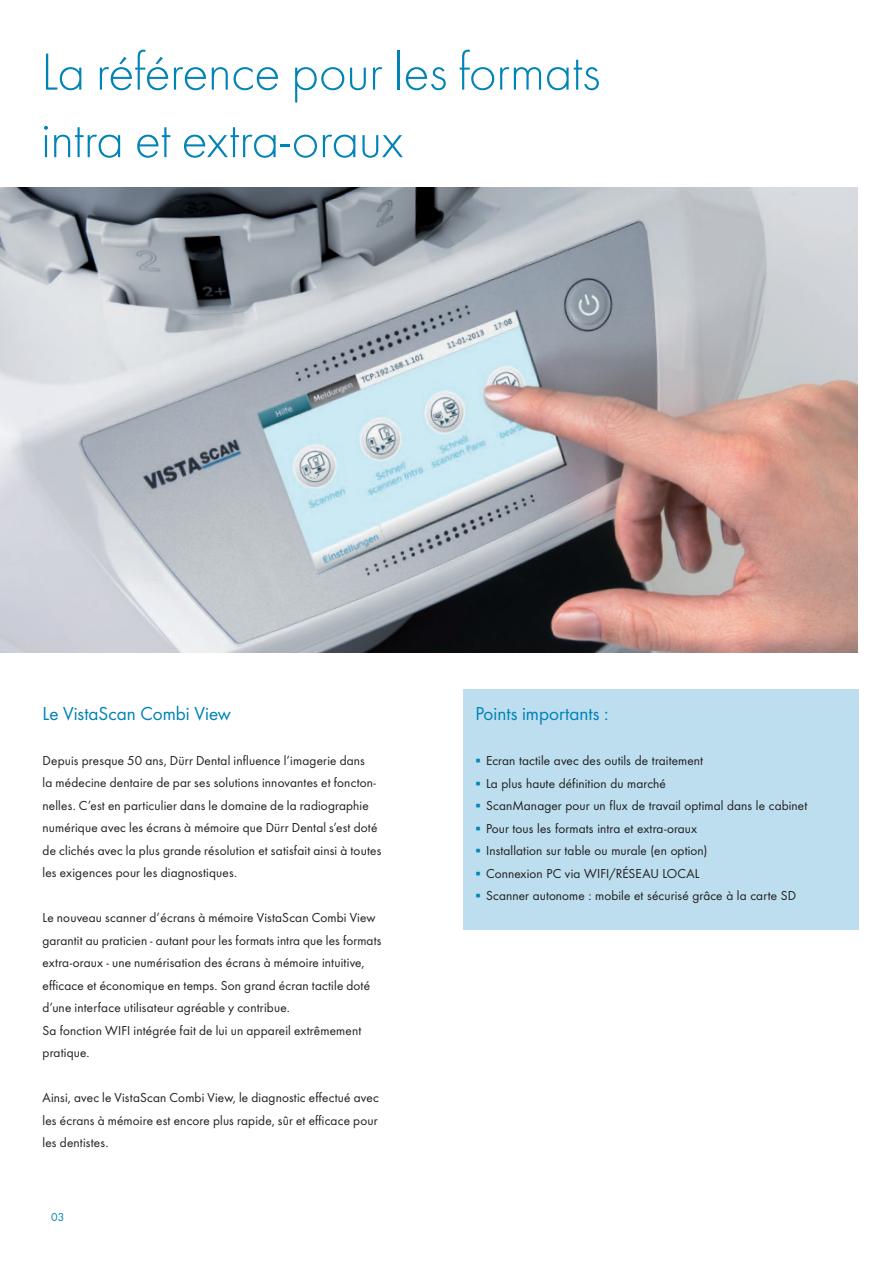
<style>
.page{position:relative;width:885px;height:1263px;background:#fff}
.page>*{position:absolute;margin:0;border:0;box-sizing:border-box;transform-origin:0 0}
.t1{font:300 54px/67.5px "Futura TOT";letter-spacing:-.01em;color:#0083b6}
.t2{font:19.5px "Futura TOT Boo";color:#0083b6}
.t3{font:13.5px/22.5px "Futura TOT Boo";letter-spacing:.01em;color:#231f20}
.t4{font:12px "Futura TOT Boo";color:#0083b6}
.s1{color:#0083b6}
</style>
<div class="page">
<img style="left:0;top:187px;width:857px;height:465px">
<div style="left:462px;top:690px;width:396px;height:240px;background:#bcdeee"></div>
<h1 class="t1" style="left:41px;top:38px;width:561px">La référence pour les formats intra et extra-oraux</h1>
<h2 class="t2" style="left:43px;top:702px;width:190px">Le VistaScan Combi View</h2>
<p class="t3" style="left:43px;top:749px;width:340px">Depuis presque 50 ans, Dürr Dental influence l’imagerie dans<br>la médecine dentaire de par ses solutions innovantes et foncton&shy;nelles. C’est en particulier dans le domaine de la radiographie numérique avec les écrans à mémoire que Dürr Dental s’est doté de clichés avec la plus grande résolution et satisfait ainsi à toutes les exigences pour les diagnostiques.</p>
<p class="t3" style="left:43px;top:906px;width:340px">Le nouveau scanner d’écrans à mémoire VistaScan Combi View garantit au praticien - autant pour les formats intra que les formats extra-oraux - une numérisation des écrans à mémoire intuitive, efficace et économique en temps. Son grand écran tactile doté d’une interface utilisateur agréable y contribue.<br>Sa fonction WIFI intégrée fait de lui un appareil extrêmement pratique.</p>
<p class="t3" style="left:43px;top:1086px;width:337px;text-align:justify">Ainsi, avec le VistaScan Combi View, le diagnostic effectué avec les écrans à mémoire est encore plus rapide, sûr et efficace pour les dentistes.</p>
<p class="t4" style="left:51px;top:1209px;width:15px">03</p>
<h2 class="t2" style="left:475px;top:702px;width:135px">Points importants :</h2>
<p class="t3" style="left:475px;top:750px;width:229px"><span class="s1">▪</span> Ecran tactile avec des outils de traitement</p>
<p class="t3" style="left:475px;top:772px;width:192px"><span class="s1">▪</span> La plus haute définition du marché</p>
<p class="t3" style="left:475px;top:795px;width:333px"><span class="s1">▪</span> ScanManager pour un flux de travail optimal dans le cabinet</p>
<p class="t3" style="left:475px;top:817px;width:223px"><span class="s1">▪</span> Pour tous les formats intra et extra-oraux</p>
<p class="t3" style="left:475px;top:840px;width:233px"><span class="s1">▪</span> Installation sur table ou murale (en option)</p>
<p class="t3" style="left:475px;top:862px;width:225px"><span class="s1">▪</span> Connexion PC via WIFI/RÉSEAU LOCAL</p>
<p class="t3" style="left:475px;top:885px;width:322px"><span class="s1">▪</span> Scanner autonome : mobile et sécurisé grâce à la carte SD</p>
</div>
